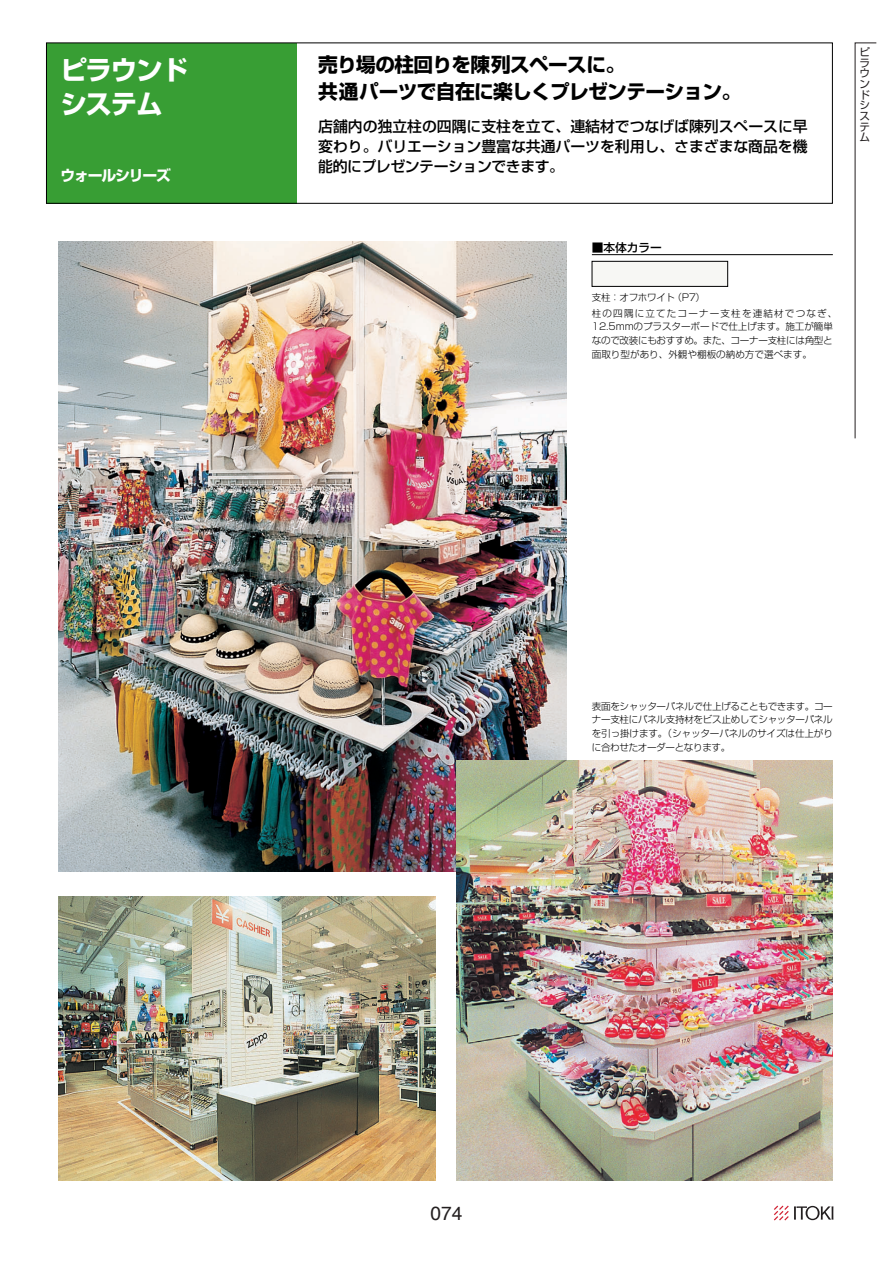
<style>
.page{position:relative;width:893px;height:1263px;background:#fff}
.page>*{position:absolute;margin:0;border:0;box-sizing:border-box;transform-origin:0 0}
.t1{font:700 26.55px/34px "Shin Go Pr 6 N";letter-spacing:-.05em;color:#fff}
.t2{font:700 19.65px/26.5px "Shin Go Pr 6 N";letter-spacing:-.03em;color:#000}
.t3{font:19.2px "Helvetica";color:#231f20}
.t4{font:500 14.85px/20.2px "Shin Go Pr 6 N";letter-spacing:-.005em;color:#000;text-align:justify}
.t5{font:700 14.85px "Shin Go Pr 6 N";letter-spacing:-.08em;color:#fff}
.t6{font:500 11.7px "Shin Go Pr 6 N";color:#000}
.t7{font:10.65px/10.6px "Shin Go Pr 6 N";color:#231f20;text-align:justify}
.t8{font:300 9.6px/13.8px "Shin Go Pr 6 N";letter-spacing:-.01em;color:#000}
.t9{font:300 9.6px "Shin Go Pr 6 N";letter-spacing:-.04em;color:#000}
</style>
<div class="page">
<img style="left:59px;top:242px;width:507px;height:629px">
<img style="left:456px;top:761px;width:377px;height:419px">
<img style="left:59px;top:896px;width:376px;height:284px">
<div style="left:46px;top:43px;width:251px;height:160px;background:#389e34"></div>
<div style="left:46px;top:43px;width:787px;height:161px;border:1px solid #000"></div>
<hr style="left:592px;top:254px;width:241px;height:1px;background:#000">
<div style="left:592px;top:261px;width:135px;height:25px;background:#f7f7f4"></div>
<div style="left:592px;top:261px;width:136px;height:26px;border:1px solid #000"></div>
<svg style="left:774px;top:1205px;width:59px;height:15px"></svg>
<svg style="left:854px;top:42px;width:23px;height:397px"></svg>
<p class="t1" style="left:60px;top:52px;width:129px">ピラウンドシステム</p>
<p class="t5" style="left:60px;top:163px;width:112px">ウォールシリーズ</p>
<p class="t2" style="left:318px;top:51px;width:424px">売り場の柱回りを陳列スペースに。<br>共通パーツで自在に楽しくプレゼンテーション。</p>
<p class="t4" style="left:318px;top:115px;width:491px">店舗内の独立柱の四隅に支柱を立て、連結材でつなげば陳列スペースに早変わり。バリエーション豊富な共通パーツを利用し、さまざまな商品を機能的にプレゼンテーションできます。</p>
<p class="t6" style="left:592px;top:238px;width:72px">■本体カラー</p>
<p class="t9" style="left:592px;top:289px;width:115px">支柱：オフホワイト（P7）</p>
<p class="t8" style="left:592px;top:305px;width:247px">柱の四隅に立てたコーナー支柱を連結材でつなぎ、<br>12.5mmのプラスターボードで仕上げます。施工が簡単なので改装にもおすすめ。また、コーナー支柱には角型と面取り型があり、外観や棚板の納め方で選べます。</p>
<p class="t7" style="left:859px;top:46px;width:12px">ピラウンドシステム</p>
<p class="t8" style="left:592px;top:698px;width:243px;text-align:justify">表面をシャッターパネルで仕上げることもできます。コーナー支柱にパネル支持材をビス止めしてシャッターパネルを引っ掛けます。（シャッターパネルのサイズは仕上がりに合わせたオーダーとなります。</p>
<h3 class="t3" style="left:430px;top:1198px;width:33px">074</h3>
</div>
